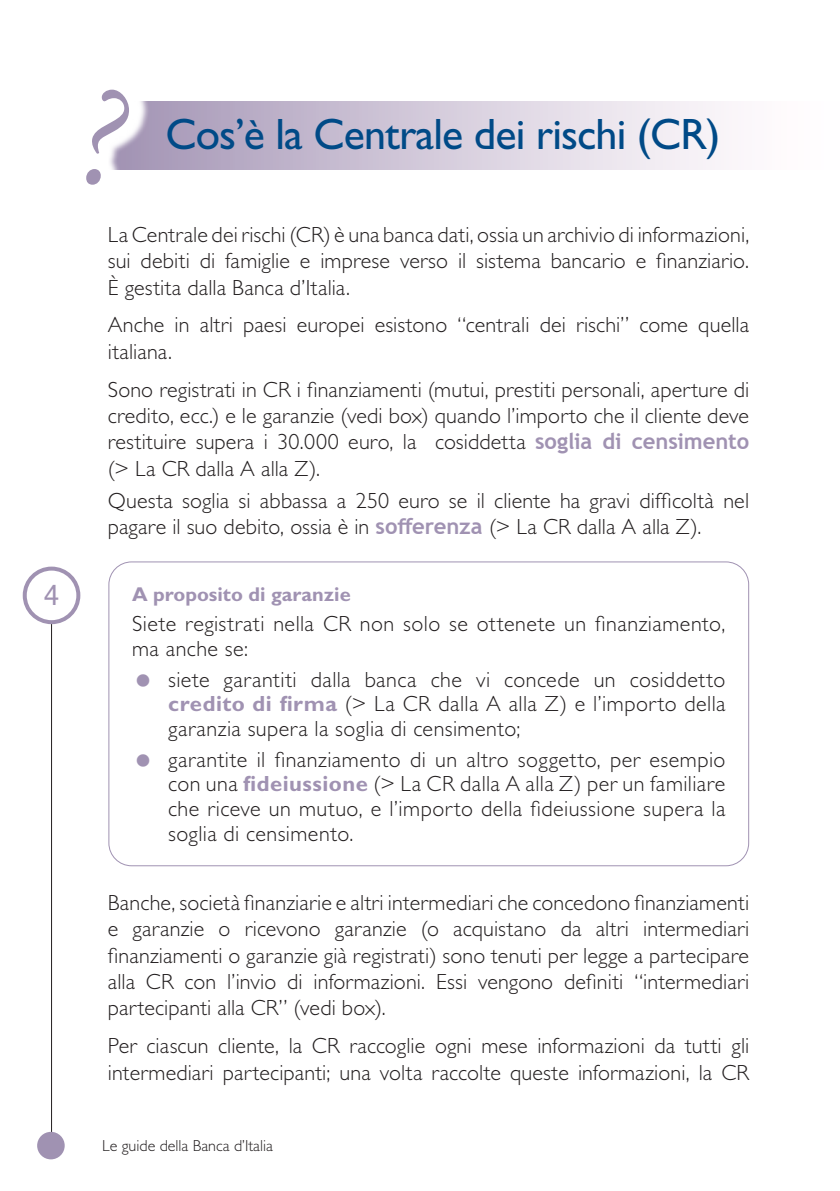
<style>
.page{position:relative;width:840px;height:1191px;background:#fff}
.page>*{position:absolute;margin:0;border:0;box-sizing:border-box;transform-origin:0 0}
.t1{font:italic 144px "Adobe Garamond Pro";color:#a092b2}
.TITOLO_SEZIONE{font:44px "Gill Sans Std";letter-spacing:-.02em;color:#004a87}
.t2{font:28px "Lucida Console";color:#a092b2}
.PARAGRAFO{font:300 22px/26.4px "Gill Sans Std";letter-spacing:.01em;color:#231f20;text-align:justify}
.TITOLETTO_PARAGRAFO{font:700 20px "Gill Sans Std";color:#a092b2}
.t3{font:300 16px "Gill Sans Std";color:#231f20}
.s1{font-family:"Trebuchet MS";font-weight:700;color:#a092b2}
.s2{font-weight:700;color:#a092b2}
</style>
<div class="page">
<hr style="left:51px;top:624px;width:1px;height:510px;background:#231f20">
<div style="left:39px;top:1133px;width:24px;height:24px;background:#a092b2;border-radius:50%"></div>
<div style="left:37px;top:1131px;width:28px;height:28px;border:4px solid #a092b2;border-radius:50%"></div>
<div style="left:23px;top:566px;width:57px;height:58px;border:4px solid #a092b2;border-radius:50%"></div>
<div style="left:109px;top:102px;width:730px;height:68px;background:linear-gradient(to right,#a798b7,#fff)"></div>
<div style="left:64px;top:68px;width:87px;height:138px;background:#fff"></div>
<p class="t2" style="left:43px;top:583px;width:18px">4</p>
<p class="t1" style="left:77px;top:51px;width:45px">?</p>
<p class="TITOLO_SEZIONE" style="left:165px;top:109px;width:556px">Cos’è la Centrale dei rischi (CR)</p>
<p class="PARAGRAFO" style="left:108px;top:221px;width:642px">La Centrale dei rischi (CR) è una banca dati, ossia un archivio di informazioni, sui debiti di famiglie e imprese verso il sistema bancario e finanziario.<br>È gestita dalla Banca d’Italia.</p>
<p class="PARAGRAFO" style="left:108px;top:312px;width:642px">Anche in altri paesi europei esistono “centrali dei rischi” come quella italiana.</p>
<p class="PARAGRAFO" style="left:108px;top:376px;width:642px">Sono registrati in CR i finanziamenti (mutui, prestiti personali, aperture di credito, ecc.) e le garanzie (vedi box) quando l’importo che il cliente deve restituire supera i 30.000 euro, la cosiddetta <span class="s1">soglia di censimento </span>(&gt; La CR dalla A alla Z).</p>
<p class="PARAGRAFO" style="left:108px;top:487px;width:642px">Questa soglia si abbassa a 250 euro se il cliente ha gravi difficoltà nel pagare il suo debito, ossia è in <span class="s1">sofferenza</span> (&gt; La CR dalla A alla Z).</p>
<p class="TITOLETTO_PARAGRAFO" style="left:132px;top:582px;width:220px">A proposito di garanzie</p>
<p class="PARAGRAFO" style="left:132px;top:611px;width:594px;line-height:24.8px">Siete registrati nella CR non solo se ottenete un finanziamento, ma anche se:</p>
<p class="PARAGRAFO" style="left:168px;top:667px;width:558px;line-height:24.8px">siete garantiti dalla banca che vi concede un cosiddetto <span class="s2">credito di firma</span> (&gt; La CR dalla A alla Z) e l’importo della garanzia supera la soglia di censimento;</p>
<p class="PARAGRAFO" style="left:168px;top:747px;width:558px;line-height:24.8px">garantite il finanziamento di un altro soggetto, per esempio con una <span class="s2">fideiussione</span> (&gt; La CR dalla A alla Z) per un familiare che riceve un mutuo, e l’importo della fideiussione supera la soglia di censimento.</p>
<p class="PARAGRAFO" style="left:108px;top:889px;width:642px">Banche, società finanziarie e altri intermediari che concedono finanziamenti e garanzie o ricevono garanzie (o acquistano da altri intermediari finanziamenti o garanzie già registrati) sono tenuti per legge a partecipare alla CR con l’invio di informazioni. Essi vengono definiti “intermediari partecipanti alla CR” (vedi box).</p>
<p class="PARAGRAFO" style="left:108px;top:1032px;width:642px">Per ciascun cliente, la CR raccoglie ogni mese informazioni da tutti gli intermediari partecipanti; una volta raccolte queste informazioni, la CR</p>
<p class="t3" style="left:102px;top:1136px;width:172px">Le guide della Banca d’Italia</p>
</div>
